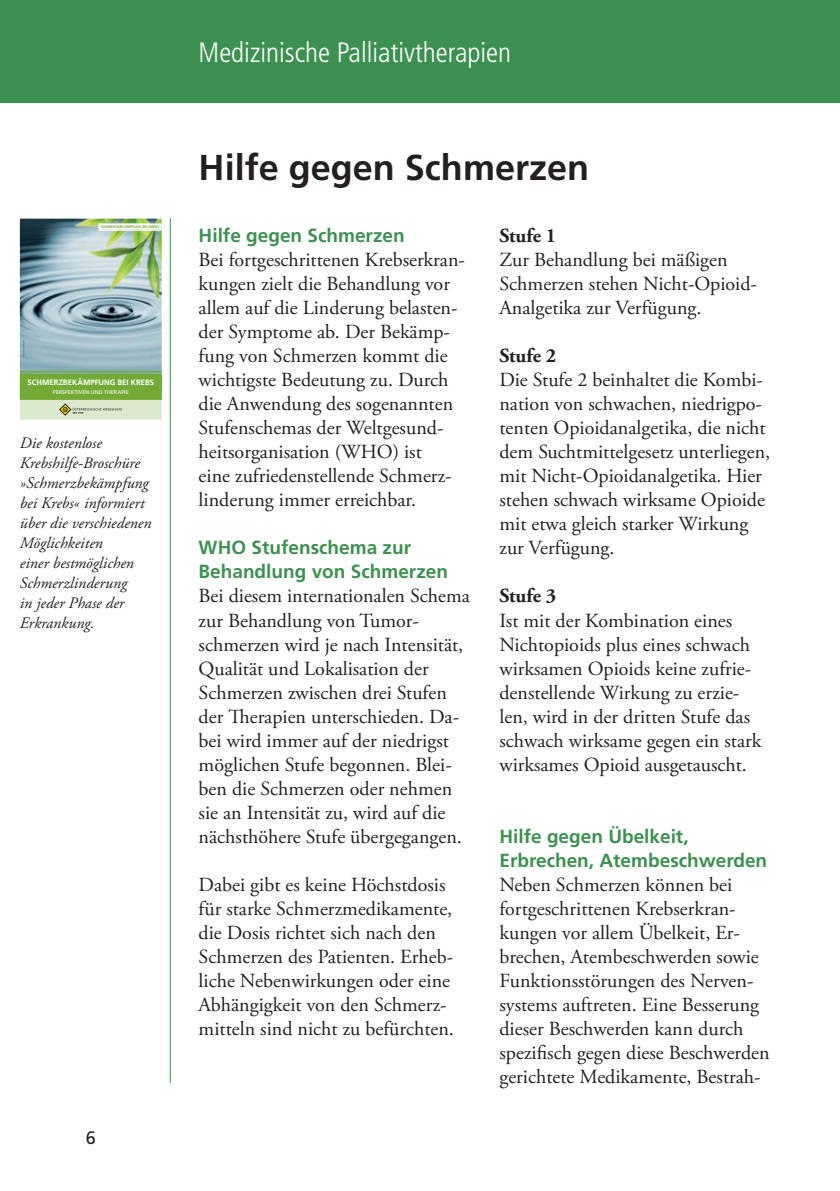
<style>
.page{position:relative;width:840px;height:1191px;background:#fff}
.page>*{position:absolute;margin:0;border:0;box-sizing:border-box;transform-origin:0 0}
.t1{font:700 36px "Frutiger LT Std";color:#231f20}
.t2{font:300 condensed 28px "Frutiger LT Std";color:#fff}
.t3{font:20px/24px "Adobe Garamond Pro";color:#231f20}
.t4{font:700 20px "Adobe Garamond Pro";color:#231f20}
.t5{font:700 19px/24px "Frutiger LT Std";color:#3c9150}
.t6{font:18px "Frutiger LT Std";color:#231f20}
.t7{font:italic 16px/20px "Adobe Garamond Pro";color:#231f20}
.t8{font:700 7.8px "Frutiger LT Std";color:#fff}
.t9{font:5.4px "Frutiger LT Std";letter-spacing:-.005em;color:#fff}
.t10{font:700 3.8px "Frutiger LT Std";letter-spacing:-.02em;color:#73aa36}
</style>
<div class="page">
<hr style="left:170px;top:218px;width:1px;height:865px;background:#3c9150">
<div style="left:0;top:0;width:839px;height:103px;background:#3c9150"></div>
<img style="left:20px;top:219px;width:142px;height:155px">
<div style="left:20px;top:396px;width:142px;height:24px;background:#dde9cf"></div>
<hr style="left:20px;top:371px;width:142px;height:1px;background:#73aa36">
<div style="left:20px;top:374px;width:142px;height:26px;background:#73aa36"></div>
<div style="left:98px;top:223px;width:64px;height:7px;background:#fff"></div>
<hr style="left:98px;top:230px;width:64px;height:1px;background:#fff">
<svg style="left:60px;top:404px;width:62px;height:11px"></svg>
<p class="t10" style="left:101px;top:224px;width:60px">SCHMERZBEKÄMPFUNG BEI KREBS</p>
<p class="t8" style="left:28px;top:378px;width:128px">SCHMERZBEKÄMPFUNG BEI KREBS</p>
<p class="t9" style="left:53px;top:389px;width:77px">PERSPEKTIVEN UND THERAPIE</p>
<p class="t7" style="left:20px;top:434px;width:133px">Die kostenlose<br>Krebshilfe-Broschüre »Schmerzbekämpfung bei Krebs« informiert über die verschiedenen<br>Möglichkeiten<br>einer bestmöglichen<br>Schmerzlinderung<br>in jeder Phase der<br>Erkrankung.</p>
<p class="t6" style="left:86px;top:1127px;width:12px">6</p>
<h2 class="t2" style="left:198px;top:36px;width:314px">Medizinische Palliativtherapien</h2>
<h1 class="t1" style="left:198px;top:146px;width:392px">Hilfe gegen Schmerzen</h1>
<p class="t5" style="left:198px;top:224px;width:207px">Hilfe gegen Schmerzen</p>
<p class="t3" style="left:198px;top:249px;width:268px">Bei fortgeschrittenen Krebserkran&shy;kungen zielt die Behandlung vor allem auf die Linderung belasten&shy;der Symptome ab. Der Bekämp&shy;fung von Schmerzen kommt die wichtigste Bedeutung zu. Durch die Anwendung des sogenannten<br>Stufenschemas der Weltgesund&shy;heitsorganisation (WHO) ist<br>eine zufriedenstellende Schmerz&shy;linderung immer erreichbar.</p>
<p class="t5" style="left:198px;top:536px;width:251px">WHO Stufenschema zur<br>Behandlung von Schmerzen</p>
<p class="t3" style="left:198px;top:585px;width:273px">Bei diesem internationalen Schema zur Behandlung von Tumor&shy;schmerzen wird je nach Intensität,<br>Qualität und Lokalisation der<br>Schmerzen zwischen drei Stufen der Therapien unterschieden. Da&shy;bei wird immer auf der niedrigst möglichen Stufe begonnen. Blei&shy;ben die Schmerzen oder nehmen sie an Intensität zu, wird auf die nächsthöhere Stufe übergegangen.</p>
<p class="t3" style="left:198px;top:873px;width:256px">Dabei gibt es keine Höchstdosis für starke Schmerzmedikamente, die Dosis richtet sich nach den<br>Schmerzen des Patienten. Erheb&shy;liche Nebenwirkungen oder eine<br>Abhängigkeit von den Schmerz&shy;mitteln sind nicht zu befürchten.</p>
<p class="t4" style="left:499px;top:224px;width:58px">Stufe 1</p>
<p class="t3" style="left:499px;top:249px;width:259px">Zur Behandlung bei mäßigen<br>Schmerzen stehen Nicht-Opioid-<br>Analgetika zur Verfügung.</p>
<p class="t4" style="left:499px;top:344px;width:58px">Stufe 2</p>
<p class="t3" style="left:499px;top:369px;width:272px">Die Stufe 2 beinhaltet die Kombi&shy;nation von schwachen, niedrigpo&shy;tenten Opioidanalgetika, die nicht dem Suchtmittelgesetz unterliegen, mit Nicht-Opioidanalgetika. Hier stehen schwach wirksame Opioide mit etwa gleich starker Wirkung zur Verfügung.</p>
<p class="t4" style="left:499px;top:584px;width:58px">Stufe 3</p>
<p class="t3" style="left:499px;top:609px;width:263px">Ist mit der Kombination eines<br>Nichtopioids plus eines schwach wirksamen Opioids keine zufrie&shy;denstellende Wirkung zu erzie&shy;len, wird in der dritten Stufe das schwach wirksame gegen ein stark wirksames Opioid ausgetauscht.</p>
<p class="t5" style="left:499px;top:824px;width:269px">Hilfe gegen Übelkeit,<br>Erbrechen, Atembeschwerden</p>
<p class="t3" style="left:499px;top:873px;width:271px">Neben Schmerzen können bei fortgeschrittenen Krebserkran&shy;kungen vor allem Übelkeit, Er&shy;brechen, Atembeschwerden sowie<br>Funktionsstörungen des Nerven&shy;systems auftreten. Eine Besserung dieser Beschwerden kann durch spezifisch gegen diese Beschwerden gerichtete Medikamente, Bestrah-</p>
</div>
